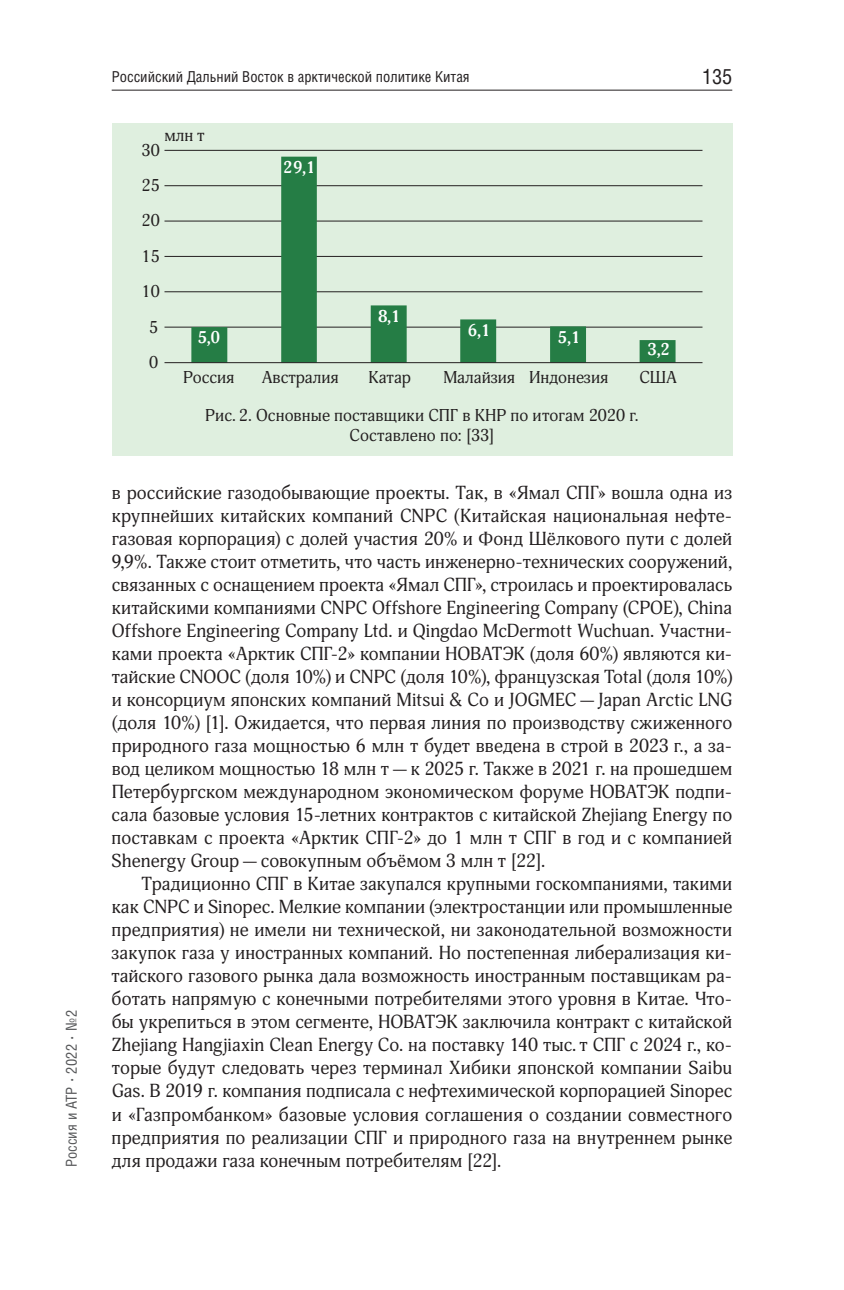
<style>
.page{position:relative;width:844px;height:1290px;background:#fff}
.page>*{position:absolute;margin:0;border:0;box-sizing:border-box;transform-origin:0 0}
.t1{font:21px "Helios Cond C";color:#231f20}
.t2{font:18.55px/22.9px "Adonis C";letter-spacing:.005em;color:#231f20;text-align:justify}
.t3{font:16.8px/20.5px "Adonis C";color:#231f20;text-align:center}
.t4{font:700 16.8px "Adonis C";color:#fff}
.t5{font:15.05px "Helios Cond C";color:#231f20}
.t6{font:15.05px "Helios Cond C";letter-spacing:.005em;color:#57585a}
.s1{font-family:"Cambria";font-size:15.58px}
</style>
<div class="page">
<hr style="left:112px;top:90px;width:620px;height:1px;background:#231f20">
<div style="left:112px;top:123px;width:620px;height:332px;background:#dfefdf"></div>
<hr style="left:164px;top:327px;width:538px;height:1px;background:#231f20">
<hr style="left:164px;top:291px;width:538px;height:1px;background:#231f20">
<hr style="left:164px;top:256px;width:538px;height:1px;background:#231f20">
<hr style="left:164px;top:221px;width:538px;height:1px;background:#231f20">
<hr style="left:164px;top:185px;width:538px;height:1px;background:#231f20">
<hr style="left:164px;top:150px;width:538px;height:1px;background:#231f20">
<svg style="left:191px;top:157px;width:484px;height:205px"></svg>
<hr style="left:164px;top:362px;width:538px;height:1px;background:#231f20">
<p class="t6" style="left:62px;top:1167px;width:159px;rotate:-90deg">Россия и АТР <span class="s1">·</span> 2022 <span class="s1">·</span> №2</p>
<p class="t5" style="left:112px;top:68px;width:359px">Российский Дальний Восток в арктической политике Китая</p>
<p class="t3" style="left:164px;top:125px;width:42px">млн т</p>
<p class="t3" style="left:141px;top:140px;width:20px">30</p>
<p class="t3" style="left:141px;top:175px;width:20px">25</p>
<p class="t3" style="left:141px;top:211px;width:20px">20</p>
<p class="t3" style="left:141px;top:246px;width:20px">15</p>
<p class="t3" style="left:141px;top:281px;width:20px">10</p>
<p class="t3" style="left:149px;top:317px;width:11px">5</p>
<p class="t3" style="left:149px;top:352px;width:11px">0</p>
<p class="t4" style="left:197px;top:328px;width:24px">5,0</p>
<p class="t4" style="left:283px;top:158px;width:34px">29,1</p>
<p class="t4" style="left:377px;top:307px;width:24px">8,1</p>
<p class="t4" style="left:467px;top:321px;width:24px">6,1</p>
<p class="t4" style="left:557px;top:328px;width:24px">5,1</p>
<p class="t4" style="left:647px;top:339px;width:24px">3,2</p>
<p class="t3" style="left:183px;top:368px;width:53px">Россия</p>
<p class="t3" style="left:262px;top:368px;width:78px">Австралия</p>
<p class="t3" style="left:368px;top:368px;width:44px">Катар</p>
<p class="t3" style="left:443px;top:368px;width:166px">Малайзия Индонезия</p>
<p class="t3" style="left:639px;top:368px;width:39px">США</p>
<p class="t3" style="left:205px;top:405px;width:435px">Рис. 2. Основные поставщики СПГ в КНР по итогам 2020 г.<br>Составлено по: [33]</p>
<p class="t1" style="left:701px;top:64px;width:32px">135</p>
<p class="t2" style="left:112px;top:482px;width:622px">в российские газодобывающие проекты. Так, в «Ямал СПГ» вошла одна из крупнейших китайских компаний CNPC (Китайская национальная нефте&shy;газовая корпорация) с долей участия 20% и Фонд Шёлкового пути с долей 9,9%. Также стоит отметить, что часть инженерно-технических сооружений, связанных с оснащением проекта «Ямал СПГ», строилась и проектировалась китайскими компаниями CNPC Offshore Engineering Company (CPOE), China Offshore Engineering Company Ltd. и Qingdao McDermott Wuchuan. Участни&shy;ками проекта «Арктик СПГ‑2» компании НОВАТЭК (доля 60%) являются ки&shy;тайские CNOOC (доля 10%) и CNPC (доля 10%), французская Total (доля 10%) и консорциум японских компаний Mitsui &amp; Co и JOGMEC — Japan Arctic LNG (доля 10%) [1]. Ожидается, что первая линия по производству сжиженного природного газа мощностью 6 млн т будет введена в строй в 2023 г., а за&shy;вод целиком мощностью 18 млн т — к 2025 г. Также в 2021 г. на прошедшем Петербургском международном экономическом форуме НОВАТЭК подпи&shy;сала базовые условия 15‑летних контрактов с китайской Zhejiang Energy по поставкам с проекта «Арктик СПГ‑2» до 1 млн т СПГ в год и с компанией Shenergy Group — совокупным объёмом 3 млн т [22].</p>
<p class="t2" style="left:112px;top:873px;width:622px;text-indent:30px">Традиционно СПГ в Китае закупался крупными госкомпаниями, такими как CNPC и Sinopec. Мелкие компании (электростанции или промышленные предприятия) не имели ни технической, ни законодательной возможности закупок газа у иностранных компаний. Но постепенная либерализация ки&shy;тайского газового рынка дала возможность иностранным поставщикам ра&shy;ботать напрямую с конечными потребителями этого уровня в Китае. Что&shy;бы укрепиться в этом сегменте, НОВАТЭК заключила контракт с китайской Zhejiang Hangjiaxin Clean Energy Co. на поставку 140 тыс. т СПГ с 2024 г., ко&shy;торые будут следовать через терминал Хибики японской компании Saibu Gas. В 2019 г. компания подписала с нефтехимической корпорацией Sinopec и «Газпромбанком» базовые условия соглашения о создании совместного предприятия по реализации СПГ и природного газа на внутреннем рынке для продажи газа конечным потребителям [22].</p>
</div>
